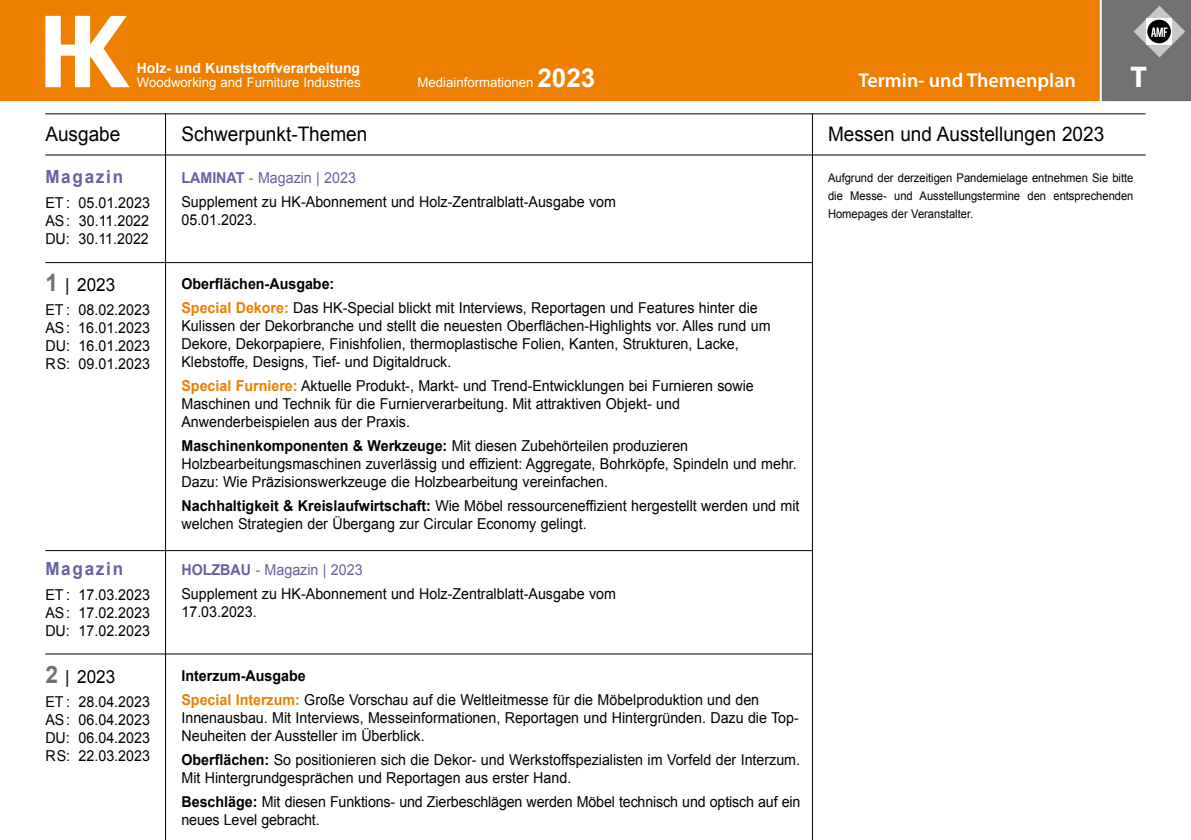
<style>
.page{position:relative;width:1191px;height:840px;background:#fff}
.page>*{position:absolute;margin:0;border:0;box-sizing:border-box;transform-origin:0 0}
.t1{font:700 30px "Myriad Pro";color:#fff}
.t2{font:20px "Arial";color:#000;scale:.95 1}
.t3{font:600 20px "Myriad Pro";color:#fff}
.t4{font:700 18px "Arial";letter-spacing:.1em;color:#6661a3;scale:.95 1}
.t5{font:18px "Arial";color:#000;scale:.95 1}
.t6{font:15px/18px "Arial";color:#000;scale:.95 1}
.t7{font:700 14px "Arial";color:#fff}
.t8{font:13.2px "Arial";color:#fff}
.t9{font:12px/18px "Arial";color:#000;text-align:justify;scale:.93 1}
.s1{font-weight:700;font-size:26px}
.s2{font-weight:700;color:#6661a3}
.s3{color:#6661a3}
.s4{font-weight:700;font-size:24px;color:#707172}
.s5{font-weight:700}
.s6{font-weight:700;color:#ee7f00}
</style>
<div class="page">
<div style="left:0;top:0;width:1099px;height:102px;background:#ee7f00"></div>
<svg style="left:45px;top:16px;width:85px;height:71px"></svg>
<hr style="left:165px;top:114px;width:1px;height:725px;background:#000">
<hr style="left:812px;top:114px;width:1px;height:725px;background:#000">
<hr style="left:45px;top:154px;width:1100px;height:1px;background:#000">
<hr style="left:45px;top:113px;width:1100px;height:1px;background:#000">
<hr style="left:45px;top:549px;width:767px;height:1px;background:#000">
<hr style="left:45px;top:653px;width:767px;height:1px;background:#000">
<svg style="left:1099px;top:0;width:92px;height:102px;background:#7d7c7b"></svg>
<hr style="left:45px;top:262px;width:767px;height:1px;background:#000">
<p class="t7" style="left:137px;top:59px;width:225px">Holz- und Kunststoffverarbeitung</p>
<p class="t8" style="left:137px;top:74px;width:225px">Woodworking and Furniture Industries</p>
<p class="t8" style="left:417px;top:74px;width:179px">Mediainformationen <span class="s1">2023</span></p>
<h2 class="t3" style="left:858px;top:68px;width:219px">Termin- und Themenplan</h2>
<h2 class="t2" style="left:181px;top:121px;width:197px">Schwerpunkt-Themen</h2>
<p class="t6" style="left:181px;top:166px;width:459px;line-height:24px"><span class="s2">LAMINAT</span> <span class="s3">- Magazin | 2023<br></span>Supplement zu HK-Abonnement und Holz-Zentralblatt-Ausgabe vom</p>
<p class="t6" style="left:181px;top:211px;width:81px">05.01.2023.</p>
<h1 class="t1" style="left:1130px;top:57px;width:18px">T</h1>
<h2 class="t2" style="left:828px;top:121px;width:292px">Messen und Ausstellungen 2023</h2>
<h2 class="t2" style="left:45px;top:121px;width:80px">Ausgabe</h2>
<p class="t4" style="left:45px;top:165px;width:83px">Magazin</p>
<p class="t6" style="left:45px;top:193px;width:112px;text-align:justify">ET : 05.01.2023<br>AS: 30.11.2022<br>DU: 30.11.2022</p>
<p class="t5" style="left:45px;top:272px;width:75px"><span class="s4">1</span> | 2023</p>
<p class="t6" style="left:45px;top:300px;width:112px;text-align:justify">ET : 08.02.2023<br>AS: 16.01.2023<br>DU: 16.01.2023<br>RS: 09.01.2023</p>
<p class="t9" style="left:828px;top:169px;width:330px">Aufgrund der derzeitigen Pandemielage entnehmen Sie bitte die Messe- und Ausstellungstermine den entsprechenden Homepages der Veranstalter.</p>
<p class="t6" style="left:181px;top:271px;width:608px;line-height:24px"><span class="s5">Oberflächen-Ausgabe:<br></span><span class="s6">Special Dekore:</span> Das HK-Special blickt mit Interviews, Reportagen und Features hinter die</p>
<p class="t6" style="left:181px;top:316px;width:621px">Kulissen der Dekorbranche und stellt die neuesten Oberflächen-Highlights vor. Alles rund um<br>Dekore, Dekorpapiere, Finishfolien, thermoplastische Folien, Kanten, Strukturen, Lacke,<br>Klebstoffe, Designs, Tief- und Digitaldruck.</p>
<p class="t6" style="left:181px;top:376px;width:604px"><span class="s6">Special Furniere:</span> Aktuelle Produkt-, Markt- und Trend-Entwicklungen bei Furnieren sowie<br>Maschinen und Technik für die Furnierverarbeitung. Mit attraktiven Objekt- und<br>Anwenderbeispielen aus der Praxis.</p>
<p class="t6" style="left:181px;top:436px;width:649px"><span class="s5">Maschinenkomponenten &amp; Werkzeuge:</span> Mit diesen Zubehörteilen produzieren<br>Holzbearbeitungsmaschinen zuverlässig und effizient: Aggregate, Bohrköpfe, Spindeln und mehr.<br>Dazu: Wie Präzisionswerkzeuge die Holzbearbeitung vereinfachen.</p>
<p class="t6" style="left:181px;top:496px;width:652px"><span class="s5">Nachhaltigkeit &amp; Kreislaufwirtschaft:</span> Wie Möbel ressourceneffizient hergestellt werden und mit welchen Strategien der Übergang zur Circular Economy gelingt.</p>
<p class="t6" style="left:181px;top:557px;width:459px;line-height:24px"><span class="s2">HOLZBAU</span> <span class="s3">- Magazin | 2023<br></span>Supplement zu HK-Abonnement und Holz-Zentralblatt-Ausgabe vom</p>
<p class="t6" style="left:181px;top:602px;width:81px">17.03.2023.</p>
<p class="t4" style="left:45px;top:557px;width:83px">Magazin</p>
<p class="t6" style="left:45px;top:585px;width:112px;text-align:justify">ET : 17.03.2023<br>AS: 17.02.2023<br>DU: 17.02.2023</p>
<p class="t5" style="left:45px;top:664px;width:75px"><span class="s4">2</span> | 2023</p>
<p class="t6" style="left:45px;top:692px;width:112px;text-align:justify">ET : 28.04.2023<br>AS: 06.04.2023<br>DU: 06.04.2023<br>RS: 22.03.2023</p>
<p class="t6" style="left:181px;top:663px;width:609px;line-height:24px"><span class="s5">Interzum-Ausgabe<br></span><span class="s6">Special Interzum:</span> Große Vorschau auf die Weltleitmesse für die Möbelproduktion und den</p>
<p class="t6" style="left:181px;top:708px;width:651px">Innenausbau. Mit Interviews, Messeinformationen, Reportagen und Hintergründen. Dazu die Top-<br>Neuheiten der Aussteller im Überblick.</p>
<p class="t6" style="left:181px;top:750px;width:652px"><span class="s5">Oberflächen:</span> So positionieren sich die Dekor- und Werkstoffspezialisten im Vorfeld der Interzum.<br>Mit Hintergrundgesprächen und Reportagen aus erster Hand.</p>
<p class="t6" style="left:181px;top:792px;width:653px"><span class="s5">Beschläge:</span> Mit diesen Funktions- und Zierbeschlägen werden Möbel technisch und optisch auf ein neues Level gebracht.</p>
</div>
